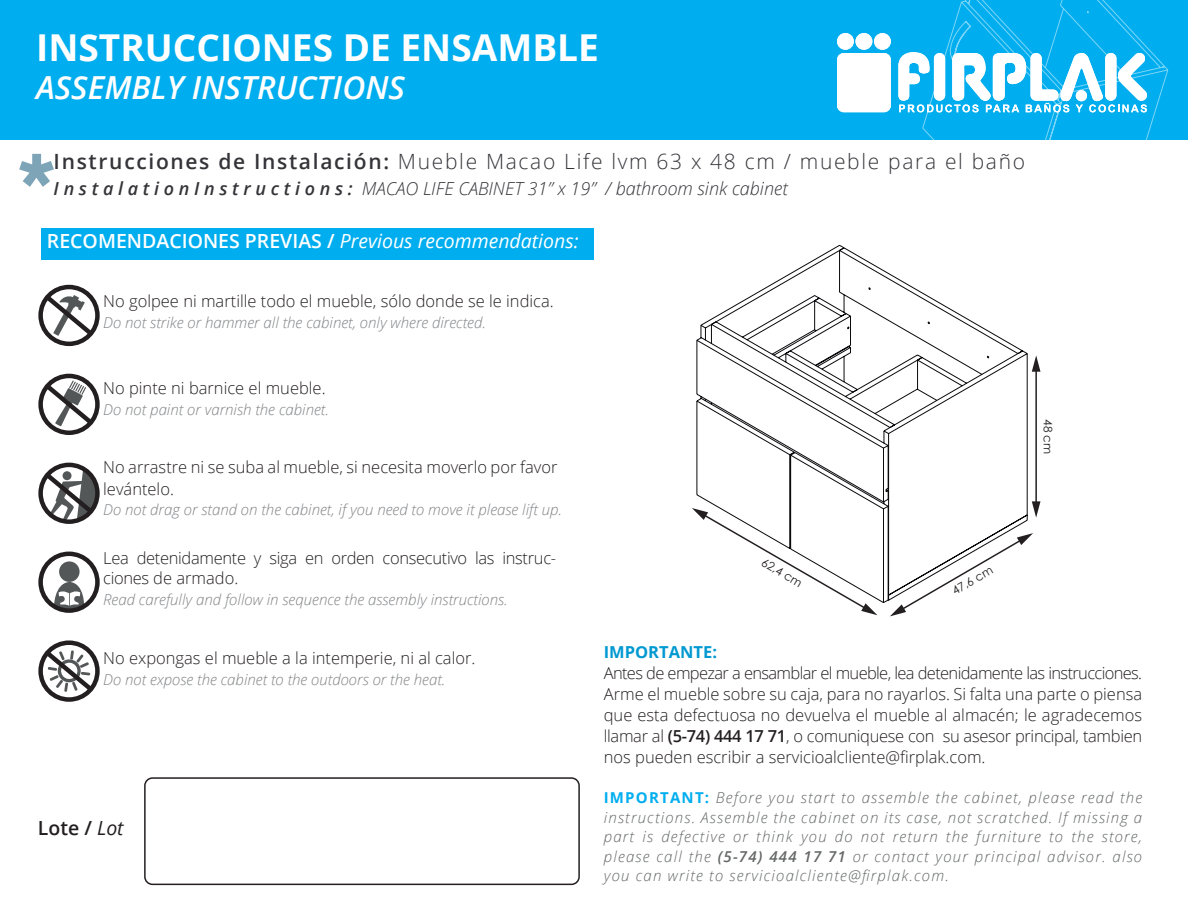
<style>
.page{position:relative;width:1188px;height:918px;background:#fff}
.page>*{position:absolute;margin:0;border:0;box-sizing:border-box;transform-origin:0 0}
.t1{font:700 37.05px "Open Sans";color:#fff}
.t2{font:italic 600 31.8px "Open Sans";color:#fff}
.t3{font:300 21px "Open Sans";letter-spacing:.08em;color:#353439}
.t4{font:italic 19.5px "Open Sans";color:#fff}
.t5{font:600 19.5px "Open Sans";color:#231f20}
.t6{font:italic 300 18px "Open Sans";color:#353439}
.t7{font:300 16.5px/21px "Open Sans";color:#231f20}
.t8{font:300 16.5px/19.5px "Open Sans";letter-spacing:-.02em;color:#231f20}
.t9{font:700 16.5px "Open Sans";color:#0099d1}
.t10{font:italic 300 15px/19.5px "Open Sans";letter-spacing:.08em;color:#646667;text-align:justify}
.t11{font:italic 300 15px "Open Sans";color:#808285}
.t12{font:11.85px "Century Gothic";color:#231f20}
.s1{font-weight:600}
.s2{font-weight:600;font-style:normal}
.s3{font-weight:400;font-style:italic}
.s4{font-weight:700;font-style:normal;color:#00aeef}
</style>
<div class="page">
<hr style="left:1035px;top:369px;width:2px;height:135px;background:#231f20">
<svg style="left:1032px;top:355px;width:9px;height:17px"></svg>
<svg style="left:1032px;top:501px;width:9px;height:17px"></svg>
<svg style="left:692px;top:508px;width:185px;height:107px"></svg>
<svg style="left:890px;top:533px;width:143px;height:83px"></svg>
<svg style="left:696px;top:245px;width:332px;height:359px"></svg>
<div style="left:42px;top:229px;width:552px;height:31px;background:#00aeef"></div>
<div style="left:38px;top:285px;width:62px;height:61px;border:4px solid #231f20;border-radius:50%"></div>
<svg style="left:41px;top:291px;width:57px;height:49px"></svg>
<div style="left:38px;top:374px;width:62px;height:61px;border:4px solid #231f20;border-radius:50%"></div>
<svg style="left:41px;top:380px;width:57px;height:49px"></svg>
<div style="left:38px;top:640px;width:62px;height:62px;border:4px solid #231f20;border-radius:50%"></div>
<svg style="left:41px;top:640px;width:57px;height:62px"></svg>
<div style="left:38px;top:463px;width:62px;height:61px;border:4px solid #231f20;border-radius:50%"></div>
<svg style="left:41px;top:469px;width:59px;height:51px"></svg>
<div style="left:59px;top:561px;width:21px;height:21px;background:#545758;border-radius:50%"></div>
<svg style="left:54px;top:582px;width:31px;height:29px"></svg>
<div style="left:38px;top:552px;width:62px;height:61px;border:4px solid #231f20;border-radius:50%"></div>
<div style="left:0;top:0;width:1188px;height:140px;background:#00aeef"></div>
<svg style="left:19px;top:154px;width:35px;height:33px"></svg>
<div style="left:837px;top:33px;width:17px;height:17px;background:#fff;border-radius:50%"></div>
<div style="left:856px;top:33px;width:16px;height:17px;background:#fff;border-radius:50%"></div>
<div style="left:874px;top:33px;width:17px;height:17px;background:#fff;border-radius:50%"></div>
<div style="left:837px;top:53px;width:54px;height:59px;background:#fff;border-radius:7px"></div>
<svg style="left:898px;top:0;width:270px;height:140px"></svg>
<div style="left:144px;top:777px;width:436px;height:108px;border:2px solid #231f20;border-radius:8px"></div>
<h1 class="t1" style="left:36px;top:22px;width:564px">INSTRUCCIONES DE ENSAMBLE</h1>
<h2 class="t2" style="left:36px;top:66px;width:370px">ASSEMBLY INSTRUCTIONS</h2>
<p class="t3" style="left:54px;top:147px;width:973px"><span class="s1">Instrucciones de Instalación:</span> Mueble Macao Life lvm 63 x 48 cm / mueble para el baño</p>
<p class="t6" style="left:54px;top:176px;width:736px"><span class="s1">I n s t a l a t i o n I n s t r u c t i o n s :</span> MACAO LIFE CABINET 31” x 19” / bathroom sink cabinet</p>
<p class="t4" style="left:47px;top:228px;width:533px"><span class="s2">RECOMENDACIONES PREVIAS /</span> Previous recommendations:</p>
<p class="t7" style="left:103px;top:290px;width:452px">No golpee ni martille todo el mueble, sólo donde se le indica.</p>
<p class="t11" style="left:103px;top:312px;width:384px">Do not strike or hammer all the cabinet, only where directed.</p>
<p class="t7" style="left:103px;top:377px;width:224px">No pinte ni barnice el mueble.</p>
<p class="t11" style="left:103px;top:399px;width:227px">Do not paint or varnish the cabinet.</p>
<p class="t7" style="left:103px;top:457px;width:456px">No arrastre ni se suba al mueble, si necesita moverlo por favor levántelo.</p>
<p class="t11" style="left:103px;top:500px;width:460px">Do not drag or stand on the cabinet, if you need to move it please lift up.</p>
<p class="t8" style="left:103px;top:548px;width:454px">Lea detenidamente y siga en orden consecutivo las instruc&shy;ciones de armado.</p>
<p class="t11" style="left:103px;top:589px;width:406px">Read carefully and follow in sequence the assembly instructions.</p>
<p class="t7" style="left:103px;top:647px;width:374px">No expongas el mueble a la intemperie, ni al calor.</p>
<p class="t11" style="left:103px;top:669px;width:344px">Do not expose the cabinet to the outdoors or the heat.</p>
<p class="t5" style="left:38px;top:815px;width:87px">Lote / <span class="s3">Lot</span></p>
<p class="t12" style="left:767px;top:554px;width:46px;rotate:30deg">62,4 cm</p>
<p class="t12" style="left:949px;top:584px;width:46px;rotate:-30deg">47,6 cm</p>
<p class="t12" style="left:1056px;top:419px;width:37px;rotate:90deg">48 cm</p>
<p class="t9" style="left:604px;top:640px;width:115px">IMPORTANTE:</p>
<p class="t7" style="left:604px;top:662px;width:540px;text-align:justify">Antes de empezar a ensamblar el mueble, lea detenidamente las instrucciones.<br>Arme el mueble sobre su caja, para no rayarlos. Si falta una parte o piensa que esta defectuosa no devuelva el mueble al almacén; le agradecemos llamar al <span class="s1">(5-74) 444 17 71</span>, o comuniquese con su asesor principal, tambien nos pueden escribir a servicioalcliente@firplak.com.</p>
<p class="t10" style="left:604px;top:787px;width:540px"><span class="s4">IMPORTANT:</span> Before you start to assemble the cabinet, please read the instructions. Assemble the cabinet on its case, not scratched. If missing a part is defective or think you do not return the furniture to the store, please call the <span class="s1">(5-74) 444 17 71</span> or contact your principal advisor. also you can write to servicioalcliente@firplak.com.</p>
</div>
